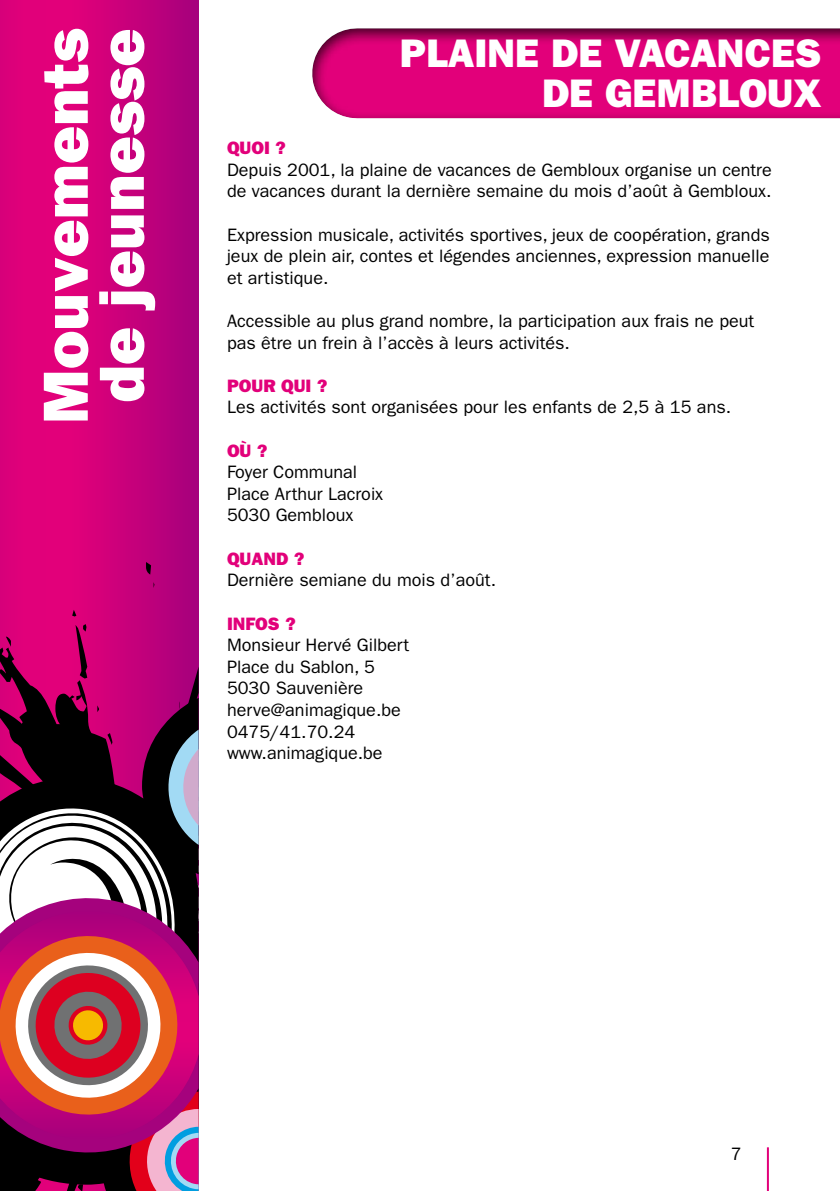
<style>
.page{position:relative;width:840px;height:1191px;background:#fff}
.page>*{position:absolute;margin:0;border:0;box-sizing:border-box;transform-origin:0 0}
.t1{font:64px/56px "ITC Franklin Gothic Std Hvy";color:#fff;text-align:center}
.t2{font:40px/40px "ITC Franklin Gothic Std Hvy";color:#fff;text-align:right}
.t3{font:18px/21.6px "ITC Franklin Gothic Std";color:#000}
.t4{font:18px "ITC Franklin Gothic Std Hvy";color:#e2007a}
</style>
<div class="page">
<svg style="left:0;top:0;width:198px;height:548px;background:#cf007a"></svg>
<svg style="left:0;top:548px;width:198px;height:181px;background:#b7006d"></svg>
<svg style="left:0;top:729px;width:199px;height:462px"></svg>
<div style="left:312px;top:27px;width:527px;height:94px;background:#000;opacity:.75"></div>
<hr style="left:766px;top:1147px;width:2px;height:44px;background:#e2007a">
<h1 class="t1" style="left:38px;top:424px;width:397px;rotate:-90deg">Mouvements de jeunesse</h1>
<h2 class="t2" style="left:399px;top:33px;width:423px">PLAINE DE VACANCES<br>DE GEMBLOUX</h2>
<p class="t4" style="left:227px;top:137px;width:61px">QUOI ?</p>
<p class="t3" style="left:227px;top:159px;width:546px">Depuis 2001, la plaine de vacances de Gembloux organise un centre de vacances durant la dernière semaine du mois d’août à Gembloux.</p>
<p class="t3" style="left:227px;top:224px;width:544px;text-align:justify">Expression musicale, activités sportives, jeux de coopération, grands jeux de plein air, contes et légendes anciennes, expression manuelle et artistique.</p>
<p class="t3" style="left:227px;top:310px;width:528px">Accessible au plus grand nombre, la participation aux frais ne peut pas être un frein à l’accès à leurs activités.</p>
<p class="t4" style="left:227px;top:375px;width:102px">POUR QUI ?</p>
<p class="t3" style="left:227px;top:397px;width:505px">Les activités sont organisées pour les enfants de 2,5 à 15 ans.</p>
<p class="t4" style="left:227px;top:440px;width:42px">OÙ ?</p>
<p class="t3" style="left:227px;top:461px;width:158px">Foyer Communal<br>Place Arthur Lacroix<br>5030 Gembloux</p>
<p class="t4" style="left:227px;top:548px;width:79px">QUAND ?</p>
<p class="t3" style="left:227px;top:569px;width:270px">Dernière semiane du mois d’août.</p>
<p class="t4" style="left:227px;top:613px;width:70px">INFOS ?</p>
<p class="t3" style="left:227px;top:634px;width:184px">Monsieur Hervé Gilbert<br>Place du Sablon, 5<br>5030 Sauvenière herve@animagique.be<br>0475/41.70.24 www.animagique.be</p>
<p class="t3" style="left:730px;top:1142px;width:12px">7</p>
</div>
